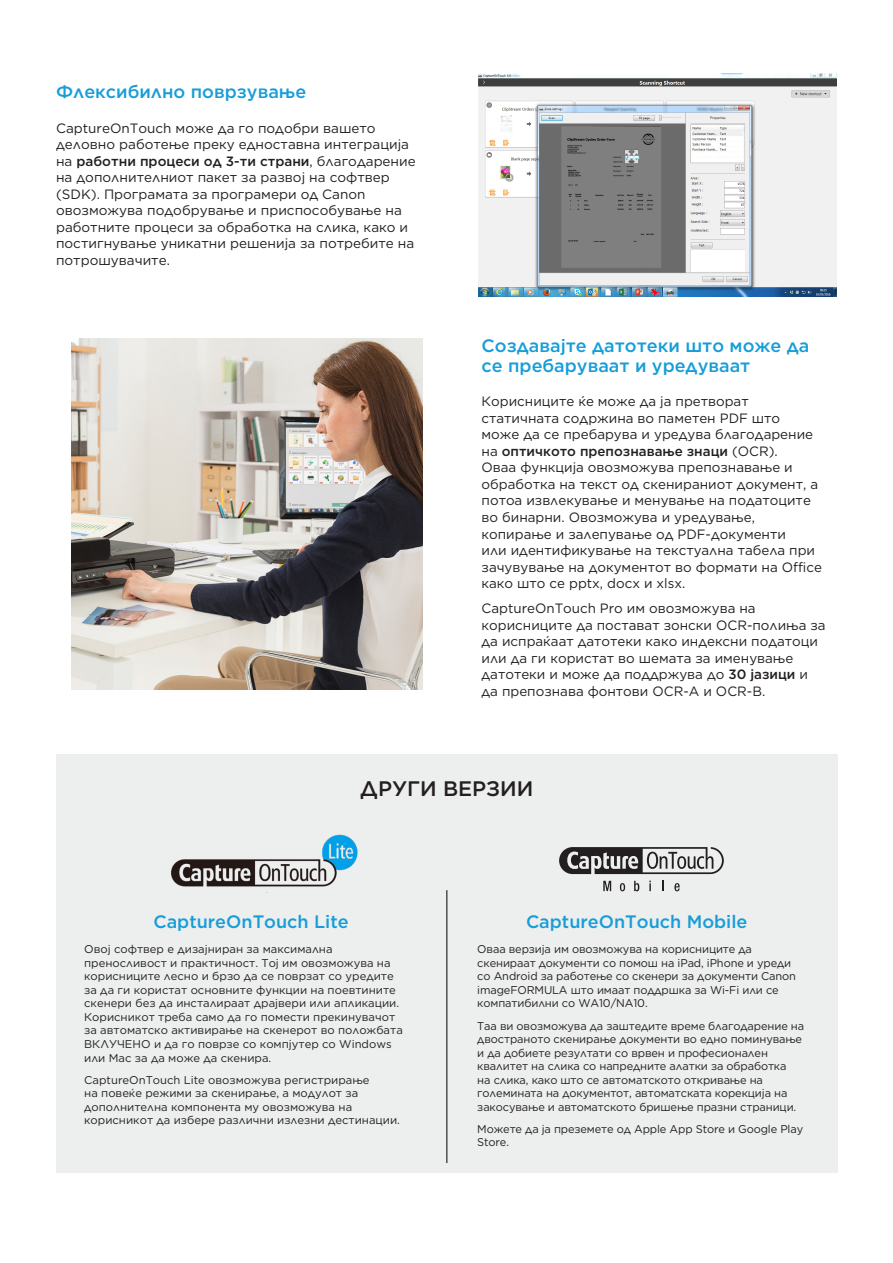
<style>
.page{position:relative;width:893px;height:1263px;background:#fff}
.page>*{position:absolute;margin:0;border:0;box-sizing:border-box;transform-origin:0 0}
.COVER_HEADER_SMALL{font:500 21px "Gotham";color:#231f20}
.BODY_BULLETS{font:500 18px/19.5px "Gotham";color:#179dd9}
.COVER_HEADER_SMALL-2{font:500 18px "Gotham";color:#179dd9}
.BODY_BULLETS-2{font:13.5px/16.5px "Gotham";color:#231f20}
.BODY_BULLETS-3{font:11.25px/13.5px "Gotham";letter-spacing:-.01em;color:#231f20}
.s1{font-weight:500}
</style>
<div class="page">
<img style="left:71px;top:338px;width:352px;height:352px">
<img style="left:479px;top:73px;width:358px;height:224px">
<div style="left:56px;top:754px;width:782px;height:419px;background:#edeeee"></div>
<svg style="left:603px;top:881px;width:8px;height:10px"></svg>
<svg style="left:620px;top:883px;width:5px;height:8px"></svg>
<svg style="left:634px;top:881px;width:5px;height:10px"></svg>
<svg style="left:649px;top:881px;width:2px;height:10px"></svg>
<svg style="left:674px;top:883px;width:6px;height:8px"></svg>
<svg style="left:559px;top:847px;width:165px;height:27px"></svg>
<hr style="left:447px;top:890px;width:1px;height:273px;background:#000">
<img style="left:171px;top:834px;width:187px;height:59px">
<p class="BODY_BULLETS" style="left:56px;top:82px;width:252px">Флексибилно поврзување</p>
<p class="BODY_BULLETS-2" style="left:56px;top:120px;width:361px">CaptureOnTouch може да го подобри вашето деловно работење преку едноставна интеграција на <span class="s1">работни процеси од 3-ти страни</span>, благодарение на дополнителниот пакет за развој на софтвер (SDK). Програмата за програмери од Canon овозможува подобрување и приспособување на работните процеси за обработка на слика, како и постигнување уникатни решенија за потребите на потрошувачите.</p>
<p class="BODY_BULLETS" style="left:482px;top:336px;width:329px">Создавајте датотеки што може да се пребаруваат и уредуваат</p>
<p class="BODY_BULLETS-2" style="left:482px;top:393px;width:342px">Корисниците ќе може да ја претворат статичната содржина во паметен PDF што<br>може да се пребарува и уредува благодарение на <span class="s1">оптичкото препознавање знаци</span> (OCR).<br>Оваа функција овозможува препознавање и обработка на текст од скенираниот документ, а потоа извлекување и менување на податоците во бинарни. Овозможува и уредување, копирање и залепување од PDF-документи<br>или идентификување на текстуална табела при зачувување на документот во формати на Office како што се pptx, docx и xlsx.</p>
<p class="BODY_BULLETS-2" style="left:482px;top:600px;width:346px">CaptureOnTouch Pro им овозможува на корисниците да постават зонски OCR-полиња за да испраќаат датотеки како индексни податоци или да ги користат во шемата за именување датотеки и може да поддржува до <span class="s1">30 јазици</span> и да препознава фонтови OCR-A и OCR-B.</p>
<p class="COVER_HEADER_SMALL" style="left:360px;top:774px;width:175px">ДРУГИ ВЕРЗИИ</p>
<p class="COVER_HEADER_SMALL-2" style="left:153px;top:909px;width:197px">CaptureOnTouch Lite</p>
<p class="COVER_HEADER_SMALL-2" style="left:526px;top:909px;width:223px">CaptureOnTouch Mobile</p>
<p class="BODY_BULLETS-3" style="left:84px;top:942px;width:320px">Овој софтвер е дизајниран за максимална преносливост и практичност. Тој им овозможува на корисниците лесно и брзо да се поврзат со уредите за да ги користат основните функции на поевтините скенери без да инсталираат драјвери или апликации.<br>Корисникот треба само да го помести прекинувачот за автоматско активирање на скенерот во положбата ВКЛУЧЕНО и да го поврзе со компјутер со Windows или Mac за да може да скенира.</p>
<p class="BODY_BULLETS-3" style="left:84px;top:1072px;width:317px">CaptureOnTouch Lite овозможува регистрирање<br>на повеќе режими за скенирање, а модулот за дополнителна компонента му овозможува на корисникот да избере различни излезни дестинации.</p>
<p class="BODY_BULLETS-3" style="left:477px;top:942px;width:320px">Оваа верзија им овозможува на корисниците да скенираат документи со помош на iPad, iPhone и уреди со Android за работење со скенери за документи Canon imageFORMULA што имаат поддршка за Wi-Fi или се компатибилни со WA10/NA10.</p>
<p class="BODY_BULLETS-3" style="left:477px;top:1018px;width:328px">Таа ви овозможува да заштедите време благодарение на двостраното скенирање документи во едно поминување и да добиете резултати со врвен и професионален квалитет на слика со напредните алатки за обработка<br>на слика, како што се автоматското откривање на големината на документот, автоматската корекција на закосување и автоматското бришење празни страници.</p>
<p class="BODY_BULLETS-3" style="left:477px;top:1121px;width:327px">Можете да ја преземете од Apple App Store и Google Play<br>Store.</p>
</div>
